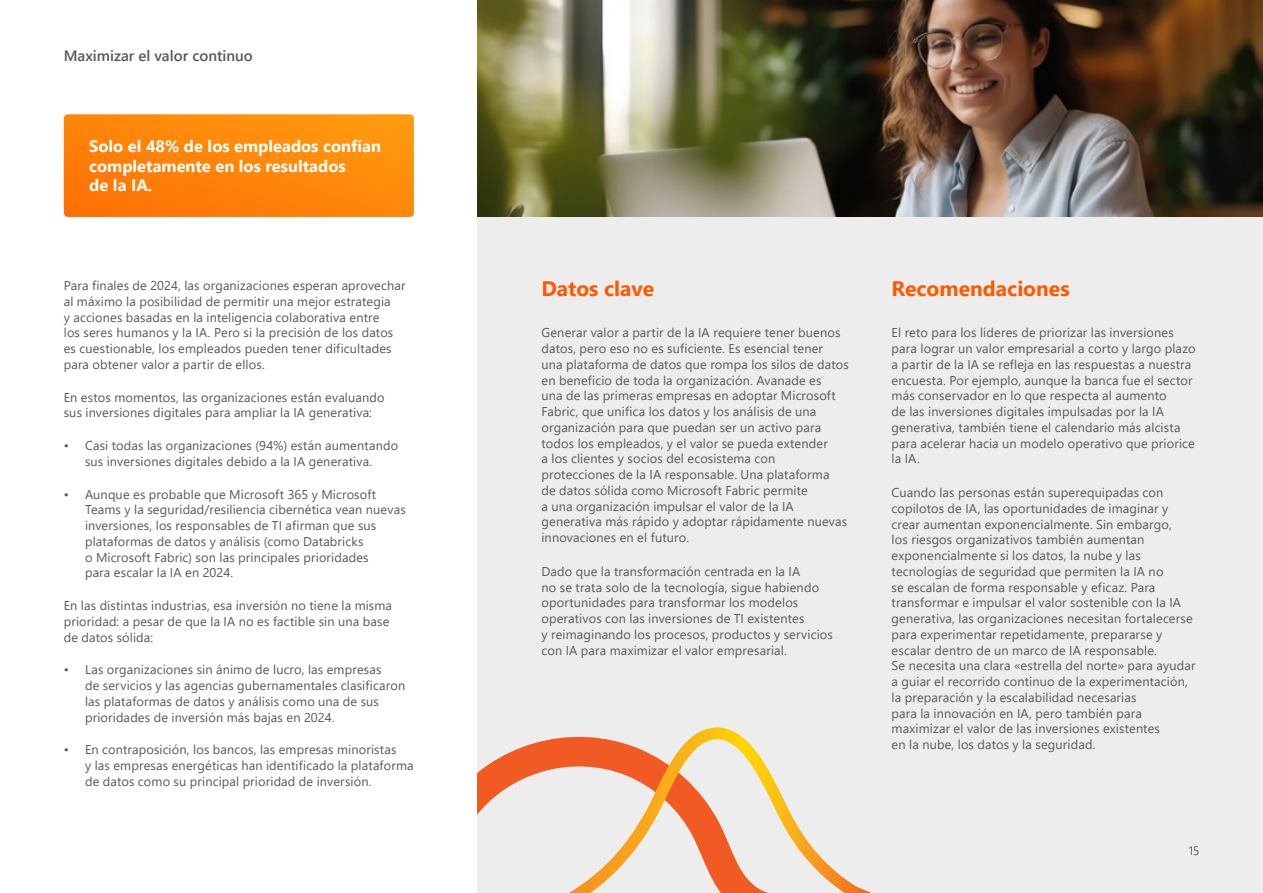
<style>
.page{position:relative;width:1263px;height:893px;background:#fff}
.page>*{position:absolute;margin:0;border:0;box-sizing:border-box;transform-origin:0 0}
.t1{font:700 21px "Segoe UI";color:#ff5800}
.t2{font:700 16.5px/19.8px "Segoe UI";color:#fff}
.t3{font:600 15px "Segoe UI";color:#58585a}
.t4{font:12.75px/15.8px "Segoe UI";letter-spacing:.01em;color:#58585a}
.t5{font:300 12px "Segoe UI";color:#000}
</style>
<div class="page">
<div style="left:478px;top:217px;width:785px;height:676px;background:#ededed"></div>
<svg style="left:64px;top:114px;width:350px;height:103px;background:#ff860a"></svg>
<img style="left:478px;top:0;width:785px;height:217px">
<svg style="left:478px;top:737px;width:88px;height:77px"></svg>
<svg style="left:566px;top:727px;width:306px;height:166px"></svg>
<p class="t3" style="left:64px;top:41px;width:191px">Maximizar el valor continuo</p>
<p class="t2" style="left:89px;top:135px;width:293px">Solo el 48% de los empleados confían completamente en los resultados<br>de la IA.</p>
<p class="t4" style="left:64px;top:276px;width:343px">Para finales de 2024, las organizaciones esperan aprovechar al máximo la posibilidad de permitir una mejor estrategia<br>y acciones basadas en la inteligencia colaborativa entre<br>los seres humanos y la IA. Pero si la precisión de los datos es cuestionable, los empleados pueden tener dificultades para obtener valor a partir de ellos.</p>
<p class="t4" style="left:64px;top:388px;width:322px">En estos momentos, las organizaciones están evaluando sus inversiones digitales para ampliar la IA generativa:</p>
<p class="t4" style="left:64px;top:436px;width:336px;text-align:center">• Casi todas las organizaciones (94%) están aumentando sus inversiones digitales debido a la IA generativa.</p>
<p class="t4" style="left:85px;top:485px;width:322px;text-indent:-21px">• Aunque es probable que Microsoft 365 y Microsoft Teams y la seguridad/resiliencia cibernética vean nuevas inversiones, los responsables de TI afirman que sus plataformas de datos y análisis (como Databricks<br>o Microsoft Fabric) son las principales prioridades<br>para escalar la IA en 2024.</p>
<p class="t4" style="left:64px;top:596px;width:330px">En las distintas industrias, esa inversión no tiene la misma prioridad: a pesar de que la IA no es factible sin una base de datos sólida:</p>
<p class="t4" style="left:85px;top:661px;width:322px;text-indent:-21px">• Las organizaciones sin ánimo de lucro, las empresas<br>de servicios y las agencias gubernamentales clasificaron las plataformas de datos y análisis como una de sus prioridades de inversión más bajas en 2024.</p>
<p class="t4" style="left:85px;top:741px;width:330px;text-indent:-21px">• En contraposición, los bancos, las empresas minoristas<br>y las empresas energéticas han identificado la plataforma de datos como su principal prioridad de inversión.</p>
<h1 class="t1" style="left:541px;top:269px;width:114px">Datos clave</h1>
<p class="t4" style="left:541px;top:324px;width:309px">Generar valor a partir de la IA requiere tener buenos datos, pero eso no es suficiente. Es esencial tener<br>una plataforma de datos que rompa los silos de datos en beneficio de toda la organización. Avanade es<br>una de las primeras empresas en adoptar Microsoft Fabric, que unifica los datos y los análisis de una organización para que puedan ser un activo para todos los empleados, y el valor se pueda extender<br>a los clientes y socios del ecosistema con protecciones de la IA responsable. Una plataforma<br>de datos sólida como Microsoft Fabric permite<br>a una organización impulsar el valor de la IA generativa más rápido y adoptar rápidamente nuevas innovaciones en el futuro.</p>
<p class="t4" style="left:541px;top:562px;width:293px">Dado que la transformación centrada en la IA<br>no se trata solo de la tecnología, sigue habiendo oportunidades para transformar los modelos operativos con las inversiones de TI existentes<br>y reimaginando los procesos, productos y servicios con IA para maximizar el valor empresarial.</p>
<h1 class="t1" style="left:891px;top:269px;width:180px">Recomendaciones</h1>
<p class="t4" style="left:891px;top:324px;width:305px">El reto para los líderes de priorizar las inversiones para lograr un valor empresarial a corto y largo plazo a partir de la IA se refleja en las respuestas a nuestra encuesta. Por ejemplo, aunque la banca fue el sector más conservador en lo que respecta al aumento<br>de las inversiones digitales impulsadas por la IA generativa, también tiene el calendario más alcista para acelerar hacia un modelo operativo que priorice la IA.</p>
<p class="t4" style="left:891px;top:483px;width:305px">Cuando las personas están superequipadas con copilotos de IA, las oportunidades de imaginar y crear aumentan exponencialmente. Sin embargo,<br>los riesgos organizativos también aumentan exponencialmente si los datos, la nube y las tecnologías de seguridad que permiten la IA no<br>se escalan de forma responsable y eficaz. Para transformar e impulsar el valor sostenible con la IA generativa, las organizaciones necesitan fortalecerse para experimentar repetidamente, prepararse y escalar dentro de un marco de IA responsable.<br>Se necesita una clara «estrella del norte» para ayudar a guiar el recorrido continuo de la experimentación, la preparación y la escalabilidad necesarias<br>para la innovación en IA, pero también para maximizar el valor de las inversiones existentes<br>en la nube, los datos y la seguridad.</p>
<p class="t5" style="left:1189px;top:839px;width:12px">15</p>
</div>
